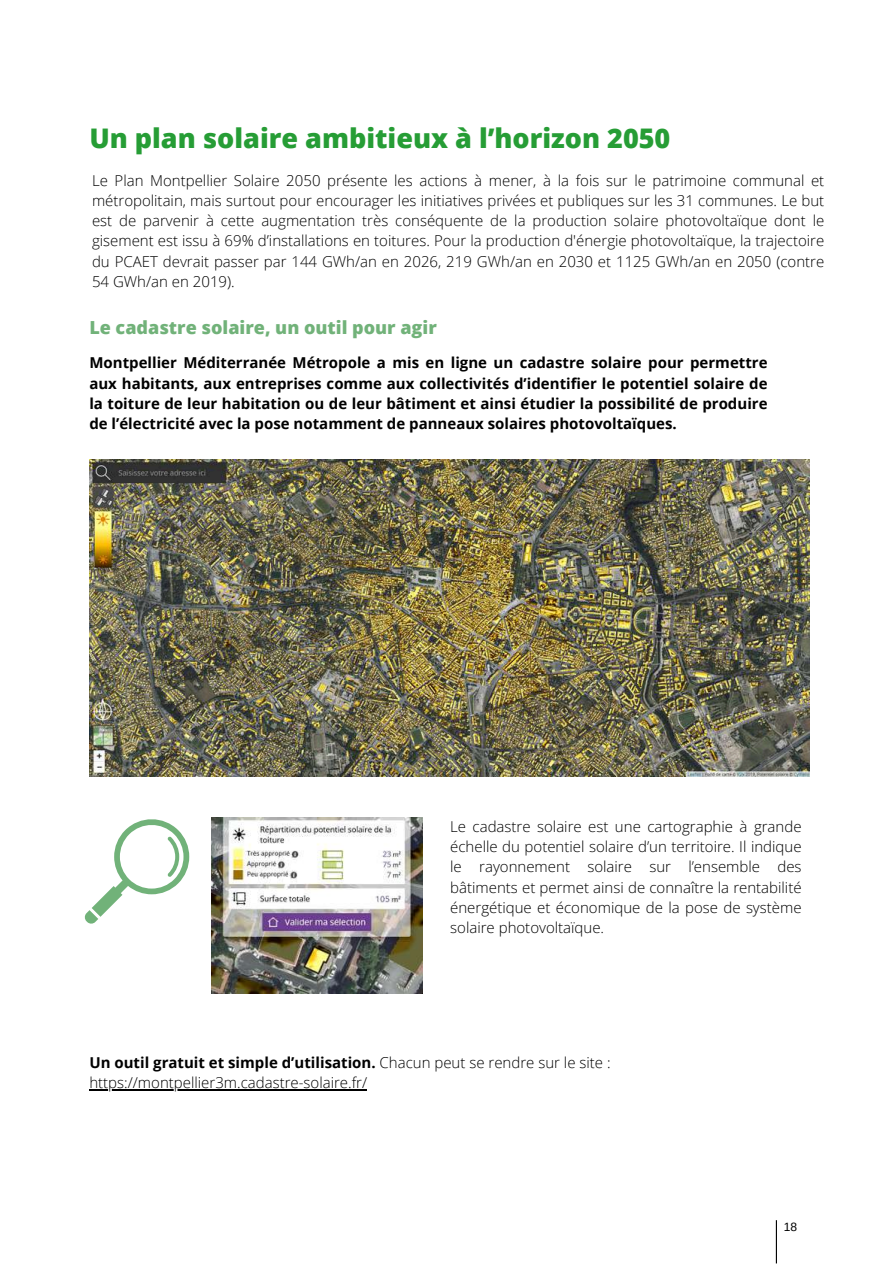
<style>
.page{position:relative;width:894px;height:1264px;background:#fff}
.page>*{position:absolute;margin:0;border:0;box-sizing:border-box;transform-origin:0 0}
.t1{font:800 27px "Open Sans";color:#269d35}
.t2{font:800 18px "Open Sans";color:#71b279}
.t3{font:300 15px/20.2px "Open Sans";color:#000;text-align:justify}
.t4{font:700 15px/20.2px "Open Sans";color:#000;text-align:justify}
.t5{font:12px "Arimo";color:#000}
.s1{font-weight:700}
</style>
<div class="page">
<hr style="left:775px;top:1220px;width:1px;height:43px;background:#000">
<img style="left:89px;top:459px;width:720px;height:317px">
<img style="left:212px;top:817px;width:210px;height:176px">
<svg style="left:84px;top:819px;width:105px;height:105px"></svg>
<hr style="left:89px;top:1089px;width:278px;height:1px;background:#000">
<h1 class="t1" style="left:89px;top:119px;width:582px">Un plan solaire ambitieux à l’horizon 2050</h1>
<p class="t3" style="left:92px;top:170px;width:733px">Le Plan Montpellier Solaire 2050 présente les actions à mener, à la fois sur le patrimoine communal et métropolitain, mais surtout pour encourager les initiatives privées et publiques sur les 31 communes. Le but est de parvenir à cette augmentation très conséquente de la production solaire photovoltaïque dont le gisement est issu à 69% d’installations en toitures. Pour la production d'énergie photovoltaïque, la trajectoire du PCAET devrait passer par 144 GWh/an en 2026, 219 GWh/an en 2030 et 1125 GWh/an en 2050 (contre 54 GWh/an en 2019).</p>
<p class="t2" style="left:89px;top:315px;width:349px">Le cadastre solaire, un outil pour agir</p>
<p class="t4" style="left:89px;top:352px;width:679px">Montpellier Méditerranée Métropole a mis en ligne un cadastre solaire pour permettre aux habitants, aux entreprises comme aux collectivités d’identifier le potentiel solaire de la toiture de leur habitation ou de leur bâtiment et ainsi étudier la possibilité de produire de l’électricité avec la pose notamment de panneaux solaires photovoltaïques.</p>
<p class="t3" style="left:450px;top:815px;width:353px">Le cadastre solaire est une cartographie à grande échelle du potentiel solaire d’un territoire. Il indique le rayonnement solaire sur l’ensemble des bâtiments et permet ainsi de connaître la rentabilité énergétique et économique de la pose de système solaire photovoltaïque.</p>
<p class="t3" style="left:89px;top:1051px;width:522px"><span class="s1">Un outil gratuit et simple d’utilisation.</span> Chacun peut se rendre sur le site : https://montpellier3m.cadastre-solaire.fr/</p>
<p class="t5" style="left:783px;top:1220px;width:15px">18</p>
</div>
